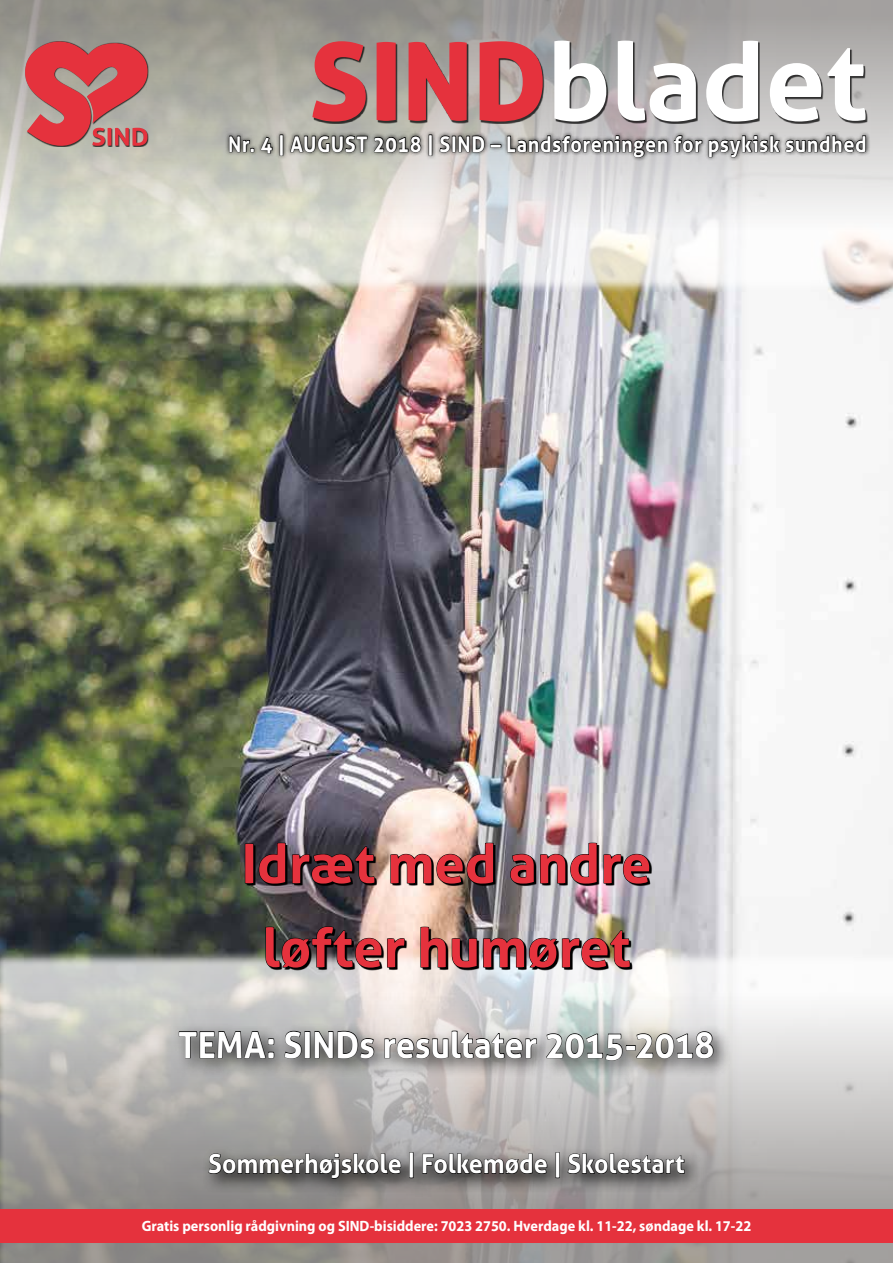
<style>
.page{position:relative;width:893px;height:1263px;background:#fff}
.page>*{position:absolute;margin:0;border:0;box-sizing:border-box;transform-origin:0 0}
.t1{font:700 108px "Aller";color:#fff}
.t2{font:700 54px/84px "Aller";color:#e5323d;text-align:center}
.t3{font:700 36px "Aller";letter-spacing:-.005em;color:#fff;scale:.95 1}
.t4{font:700 26.25px "Aller";color:#fff;scale:.95 1}
.t5{font:700 21.45px "Aller";letter-spacing:.03em;color:#fff;scale:.92 1}
.t6{font:700 15px "Myriad Pro";color:#fff;scale:.95 1}
.s1{font-family:"Aller Display";font-weight:400;color:#e5323d}
</style>
<div class="page">
<img style="left:0;top:293px;width:893px;height:655px">
<svg style="left:0;top:948px;width:893px;height:315px;background:#bebbba"></svg>
<img style="left:247px;top:845px;width:405px;height:125px">
<svg style="left:244px;top:842px;width:42px;height:42px;background:#161518"></svg>
<svg style="left:292px;top:846px;width:83px;height:38px;background:#242124"></svg>
<svg style="left:390px;top:842px;width:104px;height:42px;background:#6d5d57"></svg>
<svg style="left:510px;top:854px;width:24px;height:30px"></svg>
<svg style="left:540px;top:842px;width:57px;height:42px;background:#615f61"></svg>
<svg style="left:603px;top:854px;width:47px;height:30px"></svg>
<svg style="left:265px;top:926px;width:140px;height:42px;background:#484241"></svg>
<svg style="left:420px;top:926px;width:57px;height:42px;background:#554942"></svg>
<img style="left:483px;top:930px;width:147px;height:38px">
<div style="left:171px;top:1023px;width:562px;height:57px;background:#000;opacity:.75"></div>
<svg style="left:178px;top:1031px;width:97px;height:27px;background:#6c6c6c"></svg>
<svg style="left:284px;top:1030px;width:91px;height:29px;background:#6f6e6d"></svg>
<svg style="left:384px;top:1030px;width:153px;height:29px;background:#8f8c8a"></svg>
<svg style="left:546px;top:1031px;width:168px;height:30px;background:#868885"></svg>
<div style="left:0;top:1209px;width:893px;height:33px;background:#e5323d"></div>
<svg style="left:201px;top:1145px;width:503px;height:53px;background:#8e8b8a"></svg>
<svg style="left:208px;top:1153px;width:193px;height:26px;background:#555352"></svg>
<svg style="left:409px;top:1152px;width:5px;height:26px"></svg>
<svg style="left:422px;top:1153px;width:126px;height:21px;background:#5b5858"></svg>
<svg style="left:555px;top:1152px;width:5px;height:26px"></svg>
<svg style="left:567px;top:1153px;width:118px;height:21px;background:#5e5d5d"></svg>
<div style="left:0;top:0;width:893px;height:293px;background:#fff;opacity:.75"></div>
<svg style="left:0;top:0;width:893px;height:275px;background:#cac9c3"></svg>
<div style="left:313px;top:42px;width:554px;height:81px;background:#000;opacity:.75"></div>
<svg style="left:225px;top:130px;width:645px;height:32px;background:#c1c0bc"></svg>
<svg style="left:229px;top:136px;width:25px;height:16px"></svg>
<svg style="left:261px;top:137px;width:11px;height:16px"></svg>
<svg style="left:280px;top:135px;width:3px;height:21px"></svg>
<svg style="left:290px;top:136px;width:77px;height:16px"></svg>
<svg style="left:374px;top:136px;width:47px;height:16px"></svg>
<svg style="left:429px;top:135px;width:3px;height:21px"></svg>
<svg style="left:440px;top:136px;width:61px;height:16px"></svg>
<svg style="left:507px;top:135px;width:161px;height:22px;background:#706e6e"></svg>
<svg style="left:674px;top:135px;width:28px;height:17px"></svg>
<svg style="left:709px;top:135px;width:71px;height:22px;background:#6e6e6e"></svg>
<svg style="left:786px;top:136px;width:80px;height:16px"></svg>
<svg style="left:25px;top:41px;width:123px;height:105px;background:#cb5c5f"></svg>
<h1 class="t1" style="left:309px;top:15px;width:559px"><span class="s1">SIND</span>bladet</h1>
<h3 class="t5" style="left:228px;top:131px;width:696px">Nr. 4 | AUGUST 2018 | SIND – Landsforeningen for psykisk sundhed</h3>
<h2 class="t2" style="left:242px;top:821px;width:411px">Idræt med andre løfter humøret</h2>
<h3 class="t3" style="left:178px;top:1023px;width:566px">TEMA: SINDs resultater 2015-2018</h3>
<h3 class="t4" style="left:208px;top:1148px;width:503px">Sommerhøjskole | Folkemøde | Skolestart</h3>
<p class="t6" style="left:142px;top:1216px;width:643px">Gratis personlig rådgivning og SIND-bisiddere: 7023 2750. Hverdage kl. 11-22, søndage kl. 17-22</p>
</div>
